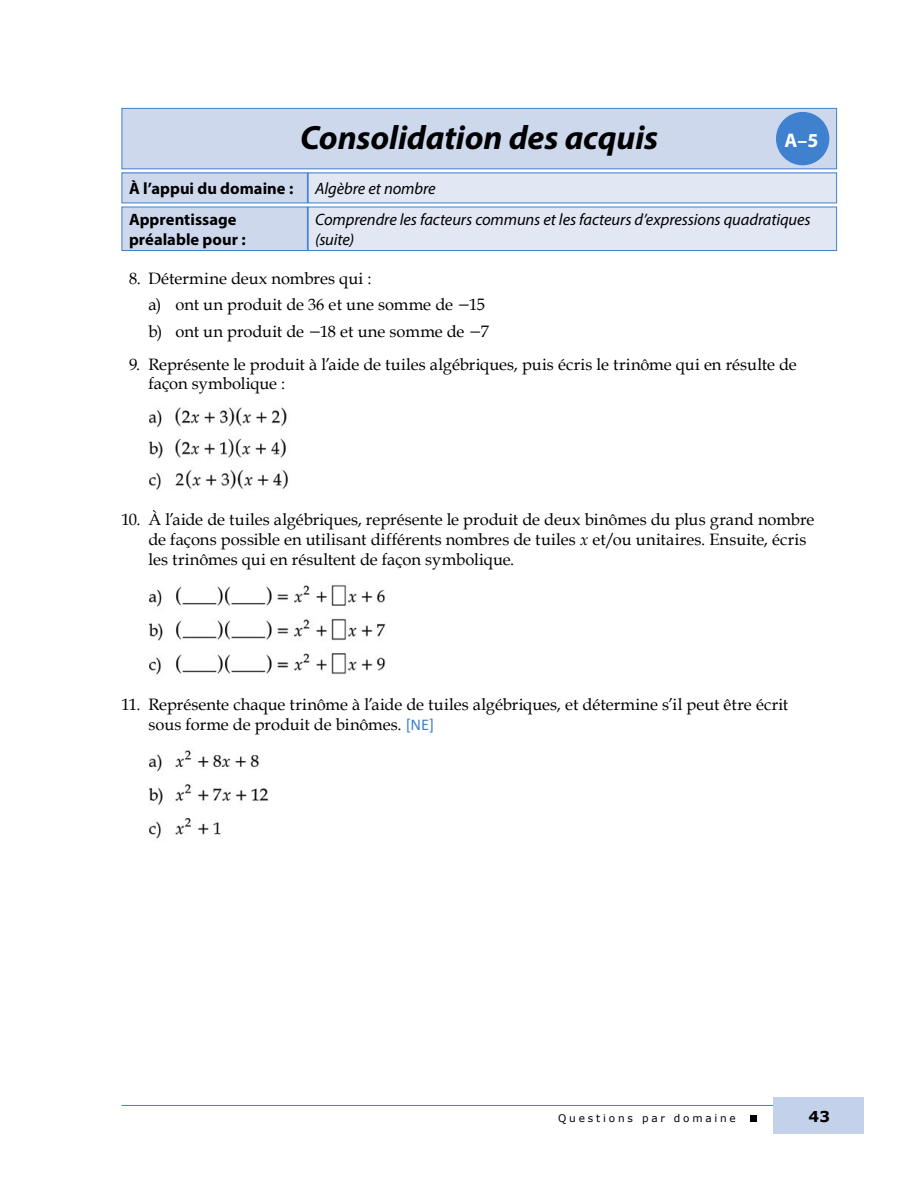
<style>
.page{position:relative;width:918px;height:1188px;background:#fff}
.page>*{position:absolute;margin:0;border:0;box-sizing:border-box;transform-origin:0 0}
.Heading_1_Mental_Math{font:italic 700 33.75px "Myriad Pro";letter-spacing:-.005em;color:#000}
.t1{font:700 19.8px "Myriad Pro";color:#fff}
.Assignment_Number_A___12{font:16.5px/19.8px "Book Antiqua";color:#000}
.Assignment_Number_A___12__Aligned{font:16.5px/19.8px "Book Antiqua";color:#000}
.Heading_3_Unit_Heading{font:italic 16.5px/19.8px "Myriad Pro";letter-spacing:-.005em;color:#000}
.Heading_3_Unit_Heading-2{font:700 16.5px/19.8px "Myriad Pro";color:#000}
.Assignment_Number_B___06{font:16.5px "Book Antiqua";letter-spacing:-.005em;color:#000}
.Assignment_Number_B___12{font:16.5px "Book Antiqua";letter-spacing:-.005em;color:#000}
.Assignment_Number_A___06__Aligned{font:16.5px "Book Antiqua";color:#000}
.t2{font:700 15px "Verdana";color:#000}
.t3{font:10.5px "Verdana";letter-spacing:.27em;color:#000}
.s1{font-style:italic}
.s2{font-family:"Calibri";color:#4081cf}
</style>
<div class="page">
<hr style="left:122px;top:1105px;width:730px;height:1px;background:#4081cf">
<div style="left:774px;top:1097px;width:90px;height:37px;background:#c4d1ea"></div>
<div style="left:750px;top:1115px;width:7px;height:7px;background:#000"></div>
<div style="left:122px;top:108px;width:715px;height:61px;background:#cdd8ed"></div>
<div style="left:122px;top:108px;width:715px;height:61px;border:1px solid #4081cf"></div>
<div style="left:777px;top:113px;width:52px;height:52px;background:#4081cf;border-radius:50%"></div>
<div style="left:776px;top:112px;width:53px;height:53px;border:1px solid #4081cf;border-radius:50%"></div>
<div style="left:122px;top:173px;width:185px;height:30px;background:#cdd8ed"></div>
<div style="left:308px;top:173px;width:529px;height:30px;background:#e1e8f4"></div>
<div style="left:122px;top:207px;width:185px;height:44px;background:#cdd8ed"></div>
<div style="left:122px;top:207px;width:186px;height:44px;border:1px solid #4081cf"></div>
<div style="left:308px;top:207px;width:529px;height:44px;background:#e1e8f4"></div>
<div style="left:308px;top:207px;width:529px;height:44px;border:1px solid #4081cf"></div>
<img style="left:148px;top:407px;width:140px;height:83px">
<img style="left:148px;top:584px;width:238px;height:91px">
<img style="left:149px;top:750px;width:120px;height:89px">
<p class="Heading_1_Mental_Math" style="left:300px;top:115px;width:360px">Consolidation des acquis</p>
<p class="t1" style="left:785px;top:127px;width:35px">A–5</p>
<p class="Heading_3_Unit_Heading-2" style="left:129px;top:178px;width:166px">À l’appui du domaine :</p>
<p class="Heading_3_Unit_Heading" style="left:315px;top:178px;width:122px">Algèbre et nombre</p>
<p class="Heading_3_Unit_Heading-2" style="left:129px;top:209px;width:118px">Apprentissage préalable pour :</p>
<p class="Heading_3_Unit_Heading" style="left:315px;top:209px;width:497px">Comprendre les facteurs communs et les facteurs d’expressions quadratiques (suite)</p>
<p class="Assignment_Number_A___06__Aligned" style="left:129px;top:267px;width:244px">8. Détermine deux nombres qui :</p>
<p class="Assignment_Number_B___06" style="left:148px;top:293px;width:338px">a) ont un produit de 36 et une somme de 15</p>
<p class="Assignment_Number_B___12" style="left:148px;top:320px;width:342px">b) ont un produit de 18 et une somme de 7</p>
<p class="Assignment_Number_A___12__Aligned" style="left:148px;top:354px;width:650px;text-indent:-20px">9. Représente le produit à l’aide de tuiles algébriques, puis écris le trinôme qui en résulte de façon symbolique :</p>
<p class="Assignment_Number_A___12" style="left:148px;top:509px;width:668px;text-indent:-27px">10. À l’aide de tuiles algébriques, représente le produit de deux binômes du plus grand nombre de façons possible en utilisant différents nombres de tuiles <span class="s1">x</span> et/ou unitaires. Ensuite, écris les trinômes qui en résultent de façon symbolique.</p>
<p class="Assignment_Number_A___12" style="left:148px;top:694px;width:641px;text-indent:-27px">11. Représente chaque trinôme à l’aide de tuiles algébriques, et détermine s’il peut être écrit sous forme de produit de binômes. <span class="s2">[NE]</span></p>
<p class="t3" style="left:558px;top:1111px;width:179px">Questions par domaine</p>
<p class="t2" style="left:809px;top:1106px;width:23px">43</p>
</div>
